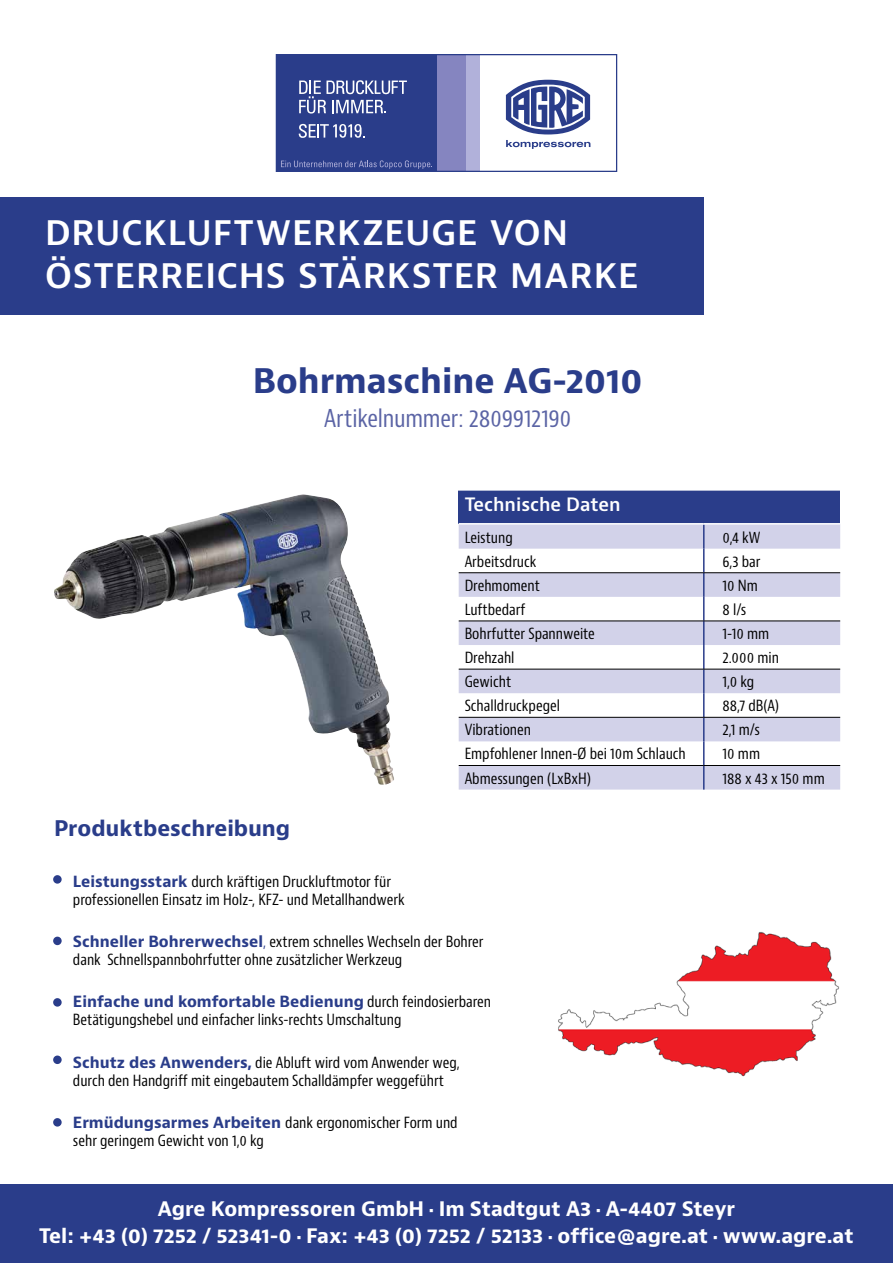
<style>
.page{position:relative;width:893px;height:1263px;background:#fff}
.page>*{position:absolute;margin:0;border:0;box-sizing:border-box;transform-origin:0 0}
.t1{font:600 36px/43.2px "Bernino Sans";letter-spacing:.01em;color:#fff}
.t2{font:700 33px "Bernino Sans";color:#2a3d8a}
.t3{font:condensed 24px "Bernino Sans";letter-spacing:-.01em;color:#5b64a5}
.t4{font:700 21px "Bernino Sans";letter-spacing:-.005em;color:#2a3d8a}
.t5{font:700 19.5px/27px "Bernino Sans";letter-spacing:-.005em;color:#fff;text-align:center}
.t6{font:600 18px "Bernino Sans";color:#fff}
.t7{font:condensed 15px/18px "Bernino Sans";color:#000}
.s1{font-weight:700;font-stretch:normal;color:#2a3d8a}
.s2{color:#2a3d8a}
</style>
<div class="page">
<div style="left:0;top:197px;width:704px;height:118px;background:#2a3d8a"></div>
<img style="left:54px;top:496px;width:340px;height:289px">
<div style="left:53px;top:875px;width:9px;height:9px;background:#2a3d8a;border-radius:50%"></div>
<div style="left:53px;top:937px;width:9px;height:8px;background:#2a3d8a;border-radius:50%"></div>
<div style="left:53px;top:998px;width:9px;height:9px;background:#2a3d8a;border-radius:50%"></div>
<div style="left:53px;top:1055px;width:9px;height:9px;background:#2a3d8a;border-radius:50%"></div>
<div style="left:53px;top:1118px;width:9px;height:8px;background:#2a3d8a;border-radius:50%"></div>
<div style="left:459px;top:491px;width:381px;height:33px;background:#2a3d8a"></div>
<svg style="left:459px;top:524px;width:381px;height:265px;fill:#d2d2e9"></svg>
<hr style="left:703px;top:524px;width:2px;height:25px;background:#2a3d8a">
<hr style="left:703px;top:549px;width:2px;height:23px;background:#2a3d8a">
<hr style="left:703px;top:573px;width:2px;height:24px;background:#2a3d8a">
<hr style="left:703px;top:597px;width:2px;height:24px;background:#2a3d8a">
<hr style="left:703px;top:621px;width:2px;height:24px;background:#2a3d8a">
<hr style="left:703px;top:645px;width:2px;height:24px;background:#2a3d8a">
<hr style="left:703px;top:669px;width:2px;height:24px;background:#2a3d8a">
<hr style="left:703px;top:693px;width:2px;height:24px;background:#2a3d8a">
<hr style="left:703px;top:717px;width:2px;height:24px;background:#2a3d8a">
<hr style="left:703px;top:741px;width:2px;height:24px;background:#2a3d8a">
<hr style="left:703px;top:766px;width:2px;height:23px;background:#2a3d8a">
<hr style="left:459px;top:572px;width:245px;height:1px;background:#000">
<hr style="left:704px;top:572px;width:136px;height:1px;background:#000">
<hr style="left:459px;top:621px;width:245px;height:1px;background:#000">
<hr style="left:704px;top:621px;width:136px;height:1px;background:#000">
<hr style="left:459px;top:669px;width:245px;height:1px;background:#000">
<hr style="left:704px;top:669px;width:136px;height:1px;background:#000">
<hr style="left:459px;top:717px;width:245px;height:1px;background:#000">
<hr style="left:704px;top:717px;width:136px;height:1px;background:#000">
<hr style="left:459px;top:765px;width:245px;height:1px;background:#000">
<hr style="left:704px;top:765px;width:136px;height:1px;background:#000">
<hr style="left:459px;top:523px;width:245px;height:1px;background:#fff">
<hr style="left:704px;top:523px;width:136px;height:1px;background:#fff">
<div style="left:0;top:1184px;width:893px;height:79px;background:#2a3d8a"></div>
<div style="left:296px;top:55px;width:184px;height:116px;background:#b1b1da"></div>
<div style="left:276px;top:55px;width:190px;height:116px;background:#8585c0"></div>
<div style="left:276px;top:55px;width:160px;height:116px;background:#2a3d8a"></div>
<svg style="left:506px;top:80px;width:84px;height:54px"></svg>
<svg style="left:506px;top:140px;width:84px;height:9px"></svg>
<svg style="left:281px;top:160px;width:151px;height:9px"></svg>
<svg style="left:299px;top:80px;width:108px;height:34px"></svg>
<svg style="left:299px;top:124px;width:65px;height:14px"></svg>
<div style="left:276px;top:54px;width:341px;height:118px;border:1px solid #2a3d8a"></div>
<img style="left:558px;top:932px;width:281px;height:145px">
<h1 class="t1" style="left:45px;top:211px;width:596px">DRUCKLUFTWERKZEUGE VON<br>ÖSTERREICHS STÄRKSTER MARKE</h1>
<h2 class="t2" style="left:253px;top:359px;width:391px">Bohrmaschine AG-2010</h2>
<h3 class="t3" style="left:324px;top:404px;width:249px">Artikelnummer: 2809912190</h3>
<h3 class="t4" style="left:54px;top:814px;width:238px">Produktbeschreibung</h3>
<p class="t6" style="left:465px;top:493px;width:157px">Technische Daten</p>
<p class="t7" style="left:465px;top:528px;width:50px">Leistung</p>
<p class="t7" style="left:723px;top:528px;width:40px">0,4 kW</p>
<p class="t7" style="left:465px;top:553px;width:73px">Arbeitsdruck</p>
<p class="t7" style="left:723px;top:553px;width:39px">6,3 bar</p>
<p class="t7" style="left:465px;top:577px;width:77px">Drehmoment</p>
<p class="t7" style="left:723px;top:577px;width:37px">10 Nm</p>
<p class="t7" style="left:465px;top:601px;width:62px">Luftbedarf</p>
<p class="t7" style="left:723px;top:601px;width:25px">8 l/s</p>
<p class="t7" style="left:465px;top:625px;width:132px">Bohrfutter Spannweite</p>
<p class="t7" style="left:723px;top:625px;width:48px">1-10 mm</p>
<p class="t7" style="left:465px;top:649px;width:51px">Drehzahl</p>
<p class="t7" style="left:723px;top:649px;width:58px">2.000 min</p>
<p class="t7" style="left:465px;top:673px;width:48px">Gewicht</p>
<p class="t7" style="left:723px;top:673px;width:33px">1,0 kg</p>
<p class="t7" style="left:465px;top:697px;width:97px">Schalldruckpegel</p>
<p class="t7" style="left:723px;top:697px;width:58px">88,7 dB(A)</p>
<p class="t7" style="left:465px;top:721px;width:68px">Vibrationen</p>
<p class="t7" style="left:723px;top:721px;width:39px">2,1 m/s</p>
<p class="t7" style="left:465px;top:745px;width:223px">Empfohlener Innen-Ø bei 10m Schlauch</p>
<p class="t7" style="left:723px;top:745px;width:39px">10 mm</p>
<p class="t7" style="left:465px;top:769px;width:128px">Abmessungen (LxBxH)</p>
<p class="t7" style="left:723px;top:769px;width:104px">188 x 43 x 150 mm</p>
<p class="t7" style="left:73px;top:872px;width:333px"><span class="s1">Leistungsstark</span> durch kräftigen Druckluftmotor für professionellen Einsatz im Holz-, KFZ- und Metallhandwerk</p>
<p class="t7" style="left:73px;top:933px;width:412px"><span class="s1">Schneller Bohrerwechsel</span><span class="s2">,</span> extrem schnelles Wechseln der Bohrer dank Schnellspannbohrfutter ohne zusätzlicher Werkzeug</p>
<p class="t7" style="left:73px;top:993px;width:420px"><span class="s1">Einfache und komfortable Bedienung</span> durch feindosierbaren<br>Betätigungshebel und einfacher links-rechts Umschaltung</p>
<p class="t7" style="left:73px;top:1053px;width:388px"><span class="s1">Schutz des Anwenders,</span> die Abluft wird vom Anwender weg, durch den Handgriff mit eingebautem Schalldämpfer weggeführt</p>
<p class="t7" style="left:73px;top:1114px;width:386px"><span class="s1">Ermüdungsarmes Arbeiten</span> dank ergonomischer Form und sehr geringem Gewicht von 1,0 kg</p>
<h3 class="t5" style="left:39px;top:1195px;width:816px">Agre Kompressoren GmbH · Im Stadtgut A3 · A-4407 Steyr<br>Tel: +43 (0) 7252 / 52341-0 · Fax: +43 (0) 7252 / 52133 · office@agre.at · www.agre.at</h3>
</div>
